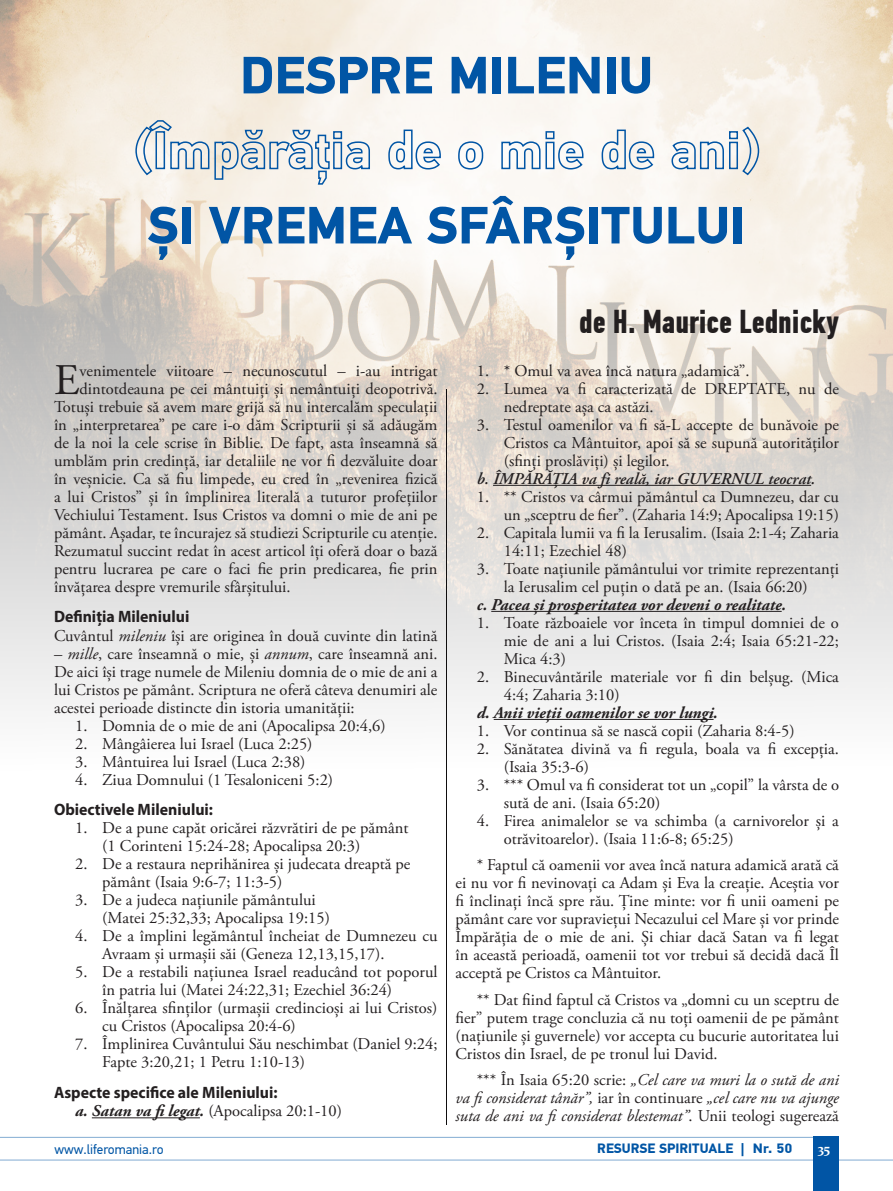
<style>
.page{position:relative;width:893px;height:1191px;background:#fff}
.page>*{position:absolute;margin:0;border:0;box-sizing:border-box;transform-origin:0 0}
.Corp_text_Adobe_Gara{font:700 52.5px/75px "PF Din Text Pro";color:#0155a5;text-align:center}
.Corp_text_Adobe_Gara-2{font:43.65px "Adobe Garamond Pro";color:#231f20}
.Corp_text_Adobe_Gara-3{font:700 33px "PF Din Text Comp Pro";color:#231f20}
.Corp_text_Adobe_Gara-4{font:16.5px/18px "Adobe Garamond Pro";color:#231f20}
.Corp_text_Adobe_Gara-5{font:italic 16.5px/18px "Adobe Garamond Pro";color:#231f20;text-align:justify}
.Corp_text_Adobe_Gara-6{font:italic 700 16.5px "Adobe Garamond Pro";color:#231f20}
.Subtitlu_Myriad_Pro{font:700 16.5px "Myriad Pro";color:#231f20;scale:.96 1}
.Corp_text_Adobe_Gara-7{font:italic 600 16.5px "Adobe Garamond Pro";color:#231f20}
.t1{font:700 13.5px "PF Din Text Pro";color:#0155a5}
.t2{font:13.5px "PF Din Text Pro";color:#0155a5}
.t3{font:700 13.5px "Constantia";color:#fff}
.s1{font-family:"PF Din Text Cond Pro"}
.s2{font-style:italic}
.s3{font-weight:700;font-style:italic}
.s4{font-style:normal}
</style>
<div class="page">
<img style="left:0;top:0;width:893px;height:720px">
<hr style="left:0;top:1137px;width:814px;height:1px;background:#0155a5">
<hr style="left:0;top:1159px;width:893px;height:1px;background:#0155a5">
<div style="left:813px;top:1137px;width:26px;height:54px;background:#0155a5"></div>
<hr style="left:92px;top:1117px;width:108px;height:1px;background:#231f20">
<hr style="left:493px;top:485px;width:318px;height:1px;background:#231f20">
<hr style="left:491px;top:611px;width:291px;height:1px;background:#231f20">
<hr style="left:494px;top:719px;width:220px;height:1px;background:#231f20">
<div style="left:437px;top:382px;width:20px;height:750px;background:#fff;opacity:.75"></div>
<div style="left:436px;top:382px;width:20px;height:750px;background:#fff;opacity:.75"></div>
<hr style="left:446px;top:387px;width:3px;height:738px;background:#231f20;opacity:.75">
<p class="Corp_text_Adobe_Gara" style="left:133px;top:39px;width:629px">DESPRE MILENIU (Împără<span class="s1">ţ</span>ia de o mie de ani)<br>ȘI VREMEA SFÂRȘITULUI</p>
<p class="Corp_text_Adobe_Gara-2" style="left:54px;top:353px;width:27px">E</p>
<p class="Corp_text_Adobe_Gara-4" style="left:79px;top:362px;width:359px">venimentele viitoare – necunoscutul – i-au intrigat</p>
<p class="Corp_text_Adobe_Gara-4" style="left:79px;top:380px;width:359px">dintotdeauna pe cei mântuiți și nemântuiți deopotrivă.</p>
<p class="Corp_text_Adobe_Gara-4" style="left:54px;top:398px;width:385px">Totuși trebuie să avem mare grijă să nu intercalăm speculații</p>
<p class="Corp_text_Adobe_Gara-4" style="left:54px;top:416px;width:385px">în „interpretarea” pe care i-o dăm Scripturii și să adăugăm</p>
<p class="Corp_text_Adobe_Gara-4" style="left:54px;top:434px;width:385px">de la noi la cele scrise în Biblie. De fapt, asta înseamnă să</p>
<p class="Corp_text_Adobe_Gara-4" style="left:54px;top:452px;width:385px">umblăm prin credință, iar detaliile ne vor fi dezvăluite doar</p>
<p class="Corp_text_Adobe_Gara-4" style="left:54px;top:470px;width:385px">în veșnicie. Ca să fiu limpede, eu cred în „revenirea fizică</p>
<p class="Corp_text_Adobe_Gara-4" style="left:54px;top:488px;width:385px">a lui Cristos” și în împlinirea literală a tuturor profețiilor</p>
<p class="Corp_text_Adobe_Gara-4" style="left:54px;top:506px;width:385px">Vechiului Testament. Isus Cristos va domni o mie de ani pe</p>
<p class="Corp_text_Adobe_Gara-4" style="left:54px;top:524px;width:385px">pământ. Așadar, te încurajez să studiezi Scripturile cu atenție.</p>
<p class="Corp_text_Adobe_Gara-4" style="left:54px;top:542px;width:385px">Rezumatul succint redat în acest articol îți oferă doar o bază</p>
<p class="Corp_text_Adobe_Gara-4" style="left:54px;top:560px;width:385px">pentru lucrarea pe care o faci fie prin predicarea, fie prin</p>
<p class="Corp_text_Adobe_Gara-4" style="left:54px;top:578px;width:238px">învățarea despre vremurile sfârșitului.</p>
<p class="Subtitlu_Myriad_Pro" style="left:54px;top:606px;width:143px">Definiția Mileniului</p>
<p class="Corp_text_Adobe_Gara-4" style="left:54px;top:627px;width:385px">Cuvântul <span class="s2">mileniu</span> își are originea în două cuvinte din latină</p>
<p class="Corp_text_Adobe_Gara-4" style="left:54px;top:645px;width:385px;text-align:justify">– <span class="s2">mille</span>, care înseamnă o mie, și <span class="s2">annum</span>, care înseamnă ani.<br>De aici își trage numele de Mileniu domnia de o mie de ani a lui Cristos pe pământ. Scriptura ne oferă câteva denumiri ale acestei perioade distincte din istoria umanității:</p>
<p class="Corp_text_Adobe_Gara-4" style="left:75px;top:717px;width:312px">1. Domnia de o mie de ani (Apocalipsa 20:4,6)</p>
<p class="Corp_text_Adobe_Gara-4" style="left:75px;top:735px;width:239px">2. Mângâierea lui Israel (Luca 2:25)</p>
<p class="Corp_text_Adobe_Gara-4" style="left:75px;top:753px;width:232px">3. Mântuirea lui Israel (Luca 2:38)</p>
<p class="Corp_text_Adobe_Gara-4" style="left:75px;top:771px;width:259px">4. Ziua Domnului (1 Tesaloniceni 5:2)</p>
<p class="Subtitlu_Myriad_Pro" style="left:54px;top:799px;width:167px">Obiectivele Mileniului:</p>
<p class="Corp_text_Adobe_Gara-4" style="left:102px;top:819px;width:308px;text-indent:-27px">1. De a pune capăt oricărei răzvrătiri de pe pământ (1 Corinteni 15:24-28; Apocalipsa 20:3)</p>
<p class="Corp_text_Adobe_Gara-4" style="left:102px;top:855px;width:310px;text-indent:-27px">2. De a restaura neprihănirea și judecata dreaptă pe pământ (Isaia 9:6-7; 11:3-5)</p>
<p class="Corp_text_Adobe_Gara-4" style="left:102px;top:891px;width:229px;text-indent:-27px">3. De a judeca națiunile pământului (Matei 25:32,33; Apocalipsa 19:15)</p>
<p class="Corp_text_Adobe_Gara-4" style="left:102px;top:927px;width:337px;text-indent:-27px">4. De a împlini legământul încheiat de Dumnezeu cu<br>Avraam și urmașii săi (Geneza 12,13,15,17).</p>
<p class="Corp_text_Adobe_Gara-4" style="left:102px;top:963px;width:337px;text-indent:-27px">5. De a restabili națiunea Israel readucând tot poporul în patria lui (Matei 24:22,31; Ezechiel 36:24)</p>
<p class="Corp_text_Adobe_Gara-4" style="left:102px;top:999px;width:337px;text-indent:-27px">6. Înălțarea sfinților (urmașii credincioși ai lui Cristos) cu Cristos (Apocalipsa 20:4-6)</p>
<p class="Corp_text_Adobe_Gara-4" style="left:102px;top:1035px;width:337px;text-indent:-27px">7. Împlinirea Cuvântului Său neschimbat (Daniel 9:24;<br>Fapte 3:20,21; 1 Petru 1:10-13)</p>
<p class="Subtitlu_Myriad_Pro" style="left:54px;top:1081px;width:234px">Aspecte specifice ale Mileniului:</p>
<p class="Corp_text_Adobe_Gara-4" style="left:75px;top:1102px;width:268px"><span class="s3">a. Satan va fi legat.</span> (Apocalipsa 20:1-10)</p>
<p class="Corp_text_Adobe_Gara-3" style="left:579px;top:302px;width:261px">de H. Maurice Lednicky</p>
<p class="Corp_text_Adobe_Gara-4" style="left:477px;top:362px;width:274px">1. * Omul va avea încă natura „adamică”.</p>
<p class="Corp_text_Adobe_Gara-4" style="left:504px;top:380px;width:337px;text-indent:-27px">2. Lumea va fi caracterizată de DREPTATE, nu de nedreptate așa ca astăzi.</p>
<p class="Corp_text_Adobe_Gara-4" style="left:504px;top:416px;width:337px;text-align:justify;text-indent:-27px">3. Testul oamenilor va fi să-L accepte de bunăvoie pe Cristos ca Mântuitor, apoi să se supună autorităților (sfinți proslăviți) și legilor.</p>
<p class="Corp_text_Adobe_Gara-7" style="left:477px;top:469px;width:340px">b. ÎMPĂRĂȚIA va fi reală, iar GUVERNUL teocrat.</p>
<p class="Corp_text_Adobe_Gara-4" style="left:477px;top:488px;width:364px;text-align:right">1. ** Cristos va cârmui pământul ca Dumnezeu, dar cu un „sceptru de fier”. (Zaharia 14:9; Apocalipsa 19:15)</p>
<p class="Corp_text_Adobe_Gara-4" style="left:504px;top:524px;width:337px;text-indent:-27px">2. Capitala lumii va fi la Ierusalim. (Isaia 2:1-4; Zaharia<br>14:11; Ezechiel 48)</p>
<p class="Corp_text_Adobe_Gara-4" style="left:477px;top:560px;width:364px;text-align:center">3. Toate națiunile pământului vor trimite reprezentanți la Ierusalim cel puțin o dată pe an. (Isaia 66:20)</p>
<p class="Corp_text_Adobe_Gara-6" style="left:477px;top:595px;width:311px">c. Pacea și prosperitatea vor deveni o realitate.</p>
<p class="Corp_text_Adobe_Gara-4" style="left:504px;top:614px;width:337px;text-align:justify;text-indent:-27px">1. Toate războaiele vor înceta în timpul domniei de o mie de ani a lui Cristos. (Isaia 2:4; Isaia 65:21-22; Mica 4:3)</p>
<p class="Corp_text_Adobe_Gara-4" style="left:504px;top:668px;width:337px;text-indent:-27px">2. Binecuvântările materiale vor fi din belșug. (Mica<br>4:4; Zaharia 3:10)</p>
<p class="Corp_text_Adobe_Gara-6" style="left:477px;top:703px;width:243px">d. Anii vieții oamenilor se vor lungi.</p>
<p class="Corp_text_Adobe_Gara-4" style="left:477px;top:722px;width:319px">1. Vor continua să se nască copii (Zaharia 8:4-5)</p>
<p class="Corp_text_Adobe_Gara-4" style="left:504px;top:740px;width:337px;text-indent:-27px">2. Sănătatea divină va fi regula, boala va fi excepția. (Isaia 35:3-6)</p>
<p class="Corp_text_Adobe_Gara-4" style="left:504px;top:776px;width:337px;text-indent:-27px">3. *** Omul va fi considerat tot un „copil” la vârsta de o sută de ani. (Isaia 65:20)</p>
<p class="Corp_text_Adobe_Gara-4" style="left:504px;top:812px;width:337px;text-indent:-27px">4. Firea animalelor se va schimba (a carnivorelor și a otrăvitoarelor). (Isaia 11:6-8; 65:25)</p>
<p class="Corp_text_Adobe_Gara-4" style="left:455px;top:856px;width:385px;text-align:justify;text-indent:21px">* Faptul că oamenii vor avea încă natura adamică arată că ei nu vor fi nevinovați ca Adam și Eva la creație. Aceștia vor fi înclinați încă spre rău. Ține minte: vor fi unii oameni pe pământ care vor supraviețui Necazului cel Mare și vor prinde Împărăția de o mie de ani. Și chiar dacă Satan va fi legat în această perioadă, oamenii tot vor trebui să decidă dacă Îl acceptă pe Cristos ca Mântuitor.</p>
<p class="Corp_text_Adobe_Gara-4" style="left:455px;top:991px;width:385px;text-align:justify;text-indent:21px">** Dat fiind faptul că Cristos va „domni cu un sceptru de fier” putem trage concluzia că nu toți oamenii de pe pământ (națiunile și guvernele) vor accepta cu bucurie autoritatea lui Cristos din Israel, de pe tronul lui David.</p>
<p class="Corp_text_Adobe_Gara-5" style="left:455px;top:1071px;width:385px;text-indent:21px"><span class="s4">*** În Isaia 65:20 scrie:</span> „Cel care va muri la o sută de ani va fi considerat tânăr”, <span class="s4">iar în continuare</span> „cel care nu va ajunge suta de ani va fi considerat blestemat”<span class="s4">. Unii teologi sugerează</span></p>
<p class="t2" style="left:54px;top:1141px;width:111px">www.liferomania.ro</p>
<p class="t1" style="left:597px;top:1140px;width:196px">RESURSE SPIRITUALE | Nr. 50</p>
<p class="t3" style="left:818px;top:1139px;width:14px">35</p>
</div>
